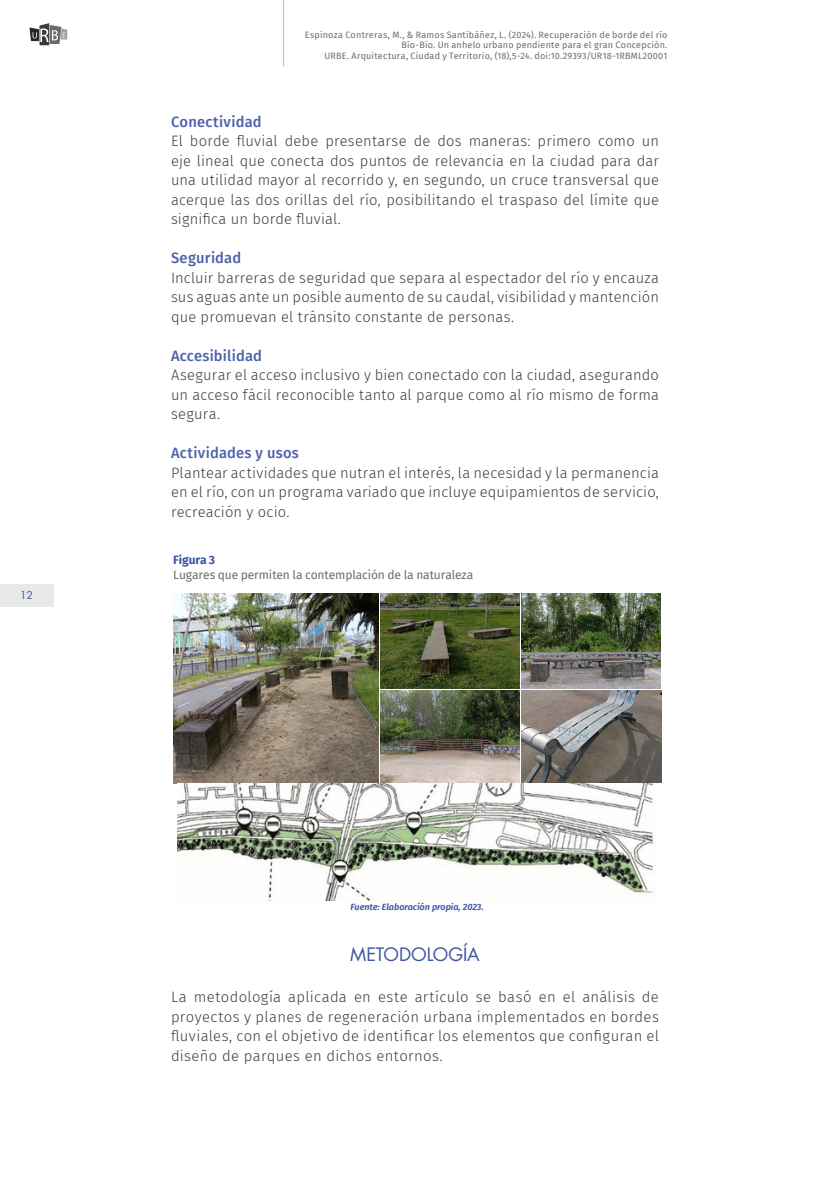
<style>
.page{position:relative;width:830px;height:1191px;background:#fff}
.page>*{position:absolute;margin:0;border:0;box-sizing:border-box;transform-origin:0 0}
.título{font:18px "Futura Std";color:#3d56a5}
.t1{font:300 15px/19.5px "Fira Sans";letter-spacing:.015em;color:#3e3e3f;text-align:justify}
.t2{font:500 15px "Fira Sans";letter-spacing:.015em;color:#4e61ac}
.t3{font:12px "Fira Sans";letter-spacing:-.01em;color:#706b6b}
.t4{font:700 12px "Fira Sans";letter-spacing:-.01em;color:#3d56a5}
.t5{font:10.5px "Futura Std";color:#3d56a5}
.t6{font:9px/10.8px "Fira Sans";letter-spacing:.025em;color:#706b6b;text-align:right}
.pie_de_foto{font:italic 600 9px "Fira Sans";color:#3d56a5}
</style>
<div class="page">
<div style="left:0;top:584px;width:53px;height:22px;background:#e9e9e9"></div>
<img style="left:173px;top:593px;width:205px;height:190px">
<img style="left:380px;top:690px;width:139px;height:93px">
<img style="left:380px;top:593px;width:139px;height:95px">
<img style="left:521px;top:593px;width:139px;height:95px">
<img style="left:521px;top:690px;width:139px;height:93px">
<img style="left:178px;top:784px;width:477px;height:117px">
<hr style="left:283px;top:0;width:1px;height:66px;background:#bcbdc0">
<svg style="left:29px;top:23px;width:38px;height:22px"></svg>
<p class="t5" style="left:20px;top:588px;width:14px">12</p>
<p class="t6" style="left:305px;top:29px;width:364px">Espinoza Contreras, M., &amp; Ramos Santibáñez, L. (2024). Recuperación de borde del río<br>Bío-Bío. Un anhelo urbano pendiente para el gran Concepción.</p>
<p class="t6" style="left:324px;top:50px;width:344px">URBE. Arquitectura, Ciudad y Territorio, (18),5-24. doi:10.29393/UR18-1RBML20001</p>
<p class="t2" style="left:171px;top:109px;width:92px">Conectividad</p>
<p class="t1" style="left:171px;top:131px;width:489px">El borde fluvial debe presentarse de dos maneras: primero como un eje lineal que conecta dos puntos de relevancia en la ciudad para dar una utilidad mayor al recorrido y, en segundo, un cruce transversal que acerque las dos orillas del río, posibilitando el traspaso del límite que significa un borde fluvial.</p>
<p class="t2" style="left:171px;top:246px;width:72px">Seguridad</p>
<p class="t1" style="left:171px;top:268px;width:489px">Incluir barreras de seguridad que separa al espectador del río y encauza sus aguas ante un posible aumento de su caudal, visibilidad y mantención que promuevan el tránsito constante de personas.</p>
<p class="t2" style="left:171px;top:343px;width:92px">Accesibilidad</p>
<p class="t1" style="left:171px;top:365px;width:489px">Asegurar el acceso inclusivo y bien conectado con la ciudad, asegurando un acceso fácil reconocible tanto al parque como al río mismo de forma segura.</p>
<p class="t2" style="left:171px;top:441px;width:129px">Actividades y usos</p>
<p class="t1" style="left:171px;top:463px;width:489px">Plantear actividades que nutran el interés, la necesidad y la permanencia en el río, con un programa variado que incluye equipamientos de servicio, recreación y ocio.</p>
<p class="t4" style="left:173px;top:550px;width:43px">Figura 3</p>
<p class="t3" style="left:173px;top:565px;width:302px">Lugares que permiten la contemplación de la naturaleza</p>
<p class="pie_de_foto" style="left:350px;top:899px;width:134px">Fuente: Elaboración propia, 2023.</p>
<p class="título" style="left:350px;top:943px;width:131px">METODOLOGÍA</p>
<p class="t1" style="left:171px;top:987px;width:489px">La metodología aplicada en este artículo se basó en el análisis de proyectos y planes de regeneración urbana implementados en bordes fluviales, con el objetivo de identificar los elementos que configuran el diseño de parques en dichos entornos.</p>
</div>
